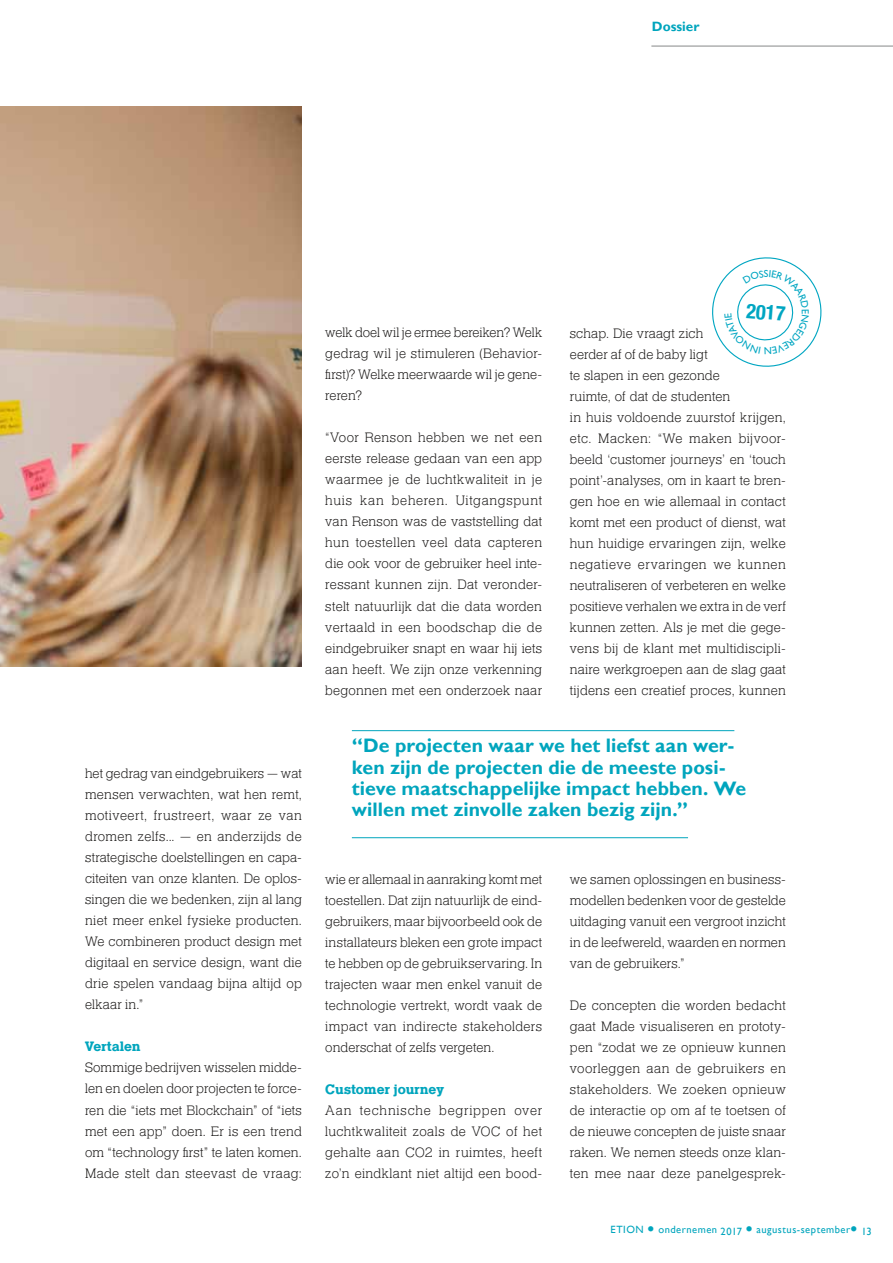
<style>
.page{position:relative;width:893px;height:1263px;background:#fff}
.page>*{position:absolute;margin:0;border:0;box-sizing:border-box;transform-origin:0 0}
.t1{font:700 condensed 20.4px "Helvetica Neue LT Pro";color:#00a6c2}
.t2{font:700 19.5px/21.3px "Gill Sans";color:#00a5bd}
.t3{font:300 14.25px/21px "Helserif";letter-spacing:.01em;color:#1a1817;text-align:justify}
.t4{font:700 14.25px "Helserif";letter-spacing:.01em;color:#00a5bd}
.t5{font:700 13.5px "Gill Sans";color:#00a5bd}
.t6{font:10.5px "Gill Sans";letter-spacing:.05em;color:#00a5bd}
.s1{font-size:21px}
</style>
<div class="page">
<hr style="left:651px;top:46px;width:242px;height:1px;background:#878989">
<img style="left:0;top:106px;width:302px;height:560px">
<hr style="left:352px;top:730px;width:382px;height:1px;background:#00a5bd">
<hr style="left:352px;top:837px;width:336px;height:1px;background:#00a5bd">
<svg style="left:712px;top:257px;width:110px;height:110px"></svg>
<p class="t5" style="left:652px;top:18px;width:49px">Dossier</p>
<p class="t3" style="left:85px;top:764px;width:218px">het gedrag van eindgebruikers — wat mensen verwachten, wat hen remt, motiveert, frustreert, waar ze van dromen zelfs... — en anderzijds de strategische doelstellingen en capa&shy;citeiten van onze klanten. De oplos&shy;singen die we bedenken, zijn al lang niet meer enkel fysieke producten.<br>We combineren product design met digitaal en service design, want die drie spelen vandaag bijna altijd op elkaar in.”</p>
<p class="t4" style="left:85px;top:1038px;width:57px">Vertalen</p>
<p class="t3" style="left:85px;top:1058px;width:218px">Sommige bedrijven wisselen midde&shy;len en doelen door projecten te force&shy;ren die “iets met Blockchain” of “iets met een app” doen. Er is een trend om “technology first” te laten komen.<br>Made stelt dan steevast de vraag:</p>
<p class="t3" style="left:325px;top:323px;width:218px">welk doel wil je ermee bereiken? Welk gedrag wil je stimuleren (Behavior&shy;first)? Welke meerwaarde wil je gene&shy;reren?</p>
<p class="t3" style="left:325px;top:428px;width:218px">“Voor Renson hebben we net een eerste release gedaan van een app waarmee je de luchtkwaliteit in je huis kan beheren. Uitgangspunt van Renson was de vaststelling dat hun toestellen veel data capteren die ook voor de gebruiker heel inte&shy;ressant kunnen zijn. Dat veronder&shy;stelt natuurlijk dat die data worden vertaald in een boodschap die de eindgebruiker snapt en waar hij iets aan heeft. We zijn onze verkenning begonnen met een onderzoek naar</p>
<h1 class="t1" style="left:747px;top:298px;width:41px;rotate:5deg">2017</h1>
<p class="t3" style="left:570px;top:323px;width:218px;text-align:left">schap. Die vraagt zich<br>eerder af of de baby ligt<br>te slapen in een gezonde<br>ruimte, of dat de studenten<br>in huis voldoende zuurstof krijgen, etc. Macken: “We maken bijvoor&shy;beeld ‘customer journeys’ en ‘touch point’-analyses, om in kaart te bren&shy;gen hoe en wie allemaal in contact komt met een product of dienst, wat hun huidige ervaringen zijn, welke negatieve ervaringen we kunnen neutraliseren of verbeteren en welke positieve verhalen we extra in de verf kunnen zetten. Als je met die gege&shy;vens bij de klant met multidiscipli&shy;naire werkgroepen aan de slag gaat tijdens een creatief proces, kunnen</p>
<h2 class="t2" style="left:352px;top:736px;width:396px">“De projecten waar we het liefst aan wer&shy;ken zijn de projecten die de meeste posi&shy;tieve maatschappelijke impact hebben. We willen met zinvolle zaken bezig zijn.”</h2>
<p class="t3" style="left:325px;top:869px;width:218px">wie er allemaal in aanraking komt met toestellen. Dat zijn natuurlijk de eind&shy;gebruikers, maar bijvoorbeeld ook de installateurs bleken een grote impact te hebben op de gebruikservaring. In trajecten waar men enkel vanuit de technologie vertrekt, wordt vaak de impact van indirecte stakeholders onderschat of zelfs vergeten.</p>
<p class="t4" style="left:325px;top:1080px;width:120px">Customer journey</p>
<p class="t3" style="left:325px;top:1100px;width:218px">Aan technische begrippen over luchtkwaliteit zoals de VOC of het gehalte aan CO2 in ruimtes, heeft zo’n eindklant niet altijd een bood-</p>
<p class="t3" style="left:570px;top:869px;width:218px">we samen oplossingen en business&shy;modellen bedenken voor de gestelde uitdaging vanuit een vergroot inzicht in de leefwereld, waarden en normen van de gebruikers.”</p>
<p class="t3" style="left:570px;top:995px;width:218px">De concepten die worden bedacht gaat Made visualiseren en prototy&shy;pen “zodat we ze opnieuw kunnen voorleggen aan de gebruikers en stakeholders. We zoeken opnieuw de interactie op om af te toetsen of de nieuwe concepten de juiste snaar raken. We nemen steeds onze klan&shy;ten mee naar deze panelgesprek-</p>
<p class="t6" style="left:611px;top:1223px;width:263px">ETION <span class="s1">•</span> ondernemen 2017 <span class="s1">•</span> augustus-september<span class="s1">•</span> 13</p>
</div>
